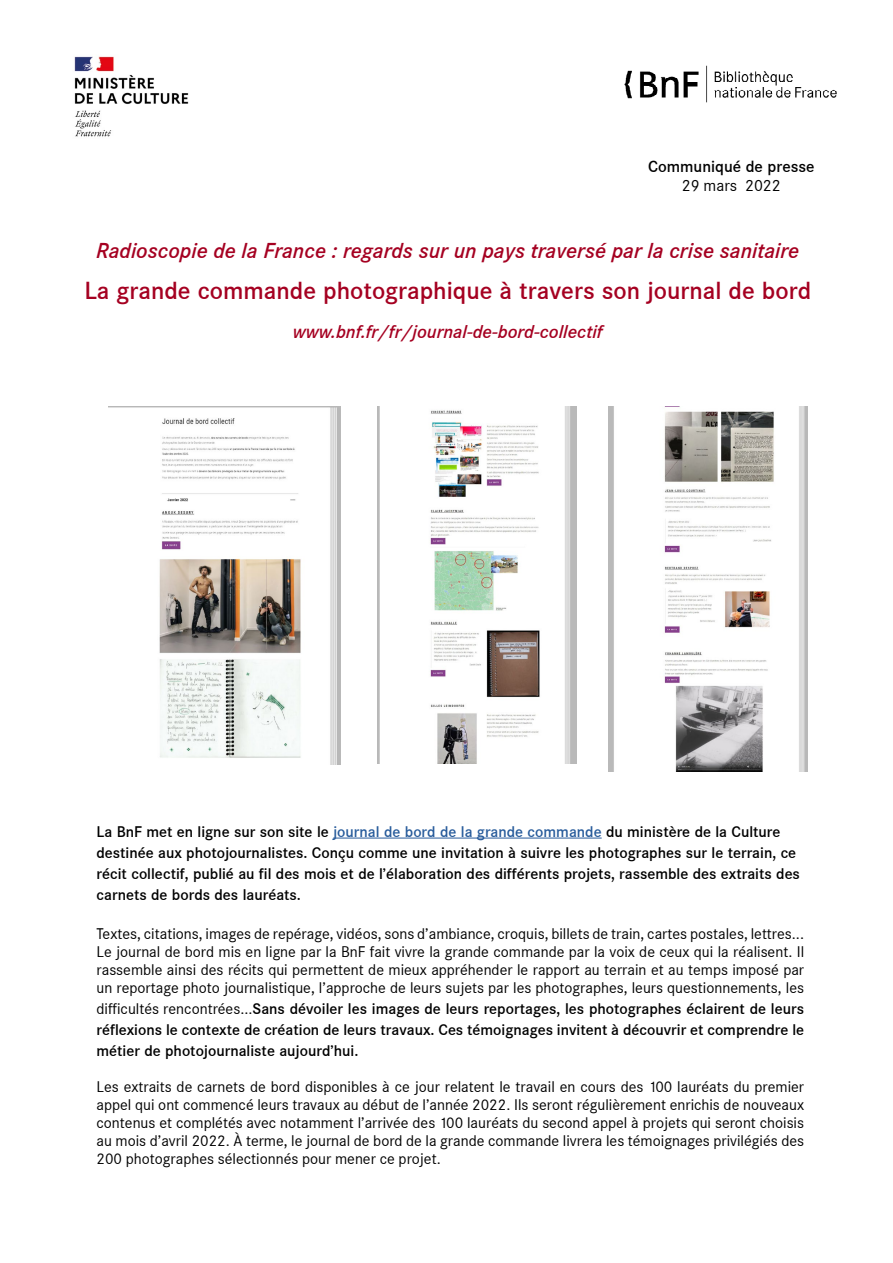
<style>
.page{position:relative;width:893px;height:1263px;background:#fff}
.page>*{position:absolute;margin:0;border:0;box-sizing:border-box;transform-origin:0 0}
.t1{font:500 24px "Corporate SBQ";color:#a50021}
.t2{font:italic 500 21px "Corporate SBQ";color:#a50021}
.t3{font:italic 500 18px "Corporate SBQ";color:#a50021}
.t4{font:500 15.75px "Corporate SBQ";color:#000}
.t5{font:15.75px "Corporate SBQ";color:#000}
.t6{font:15px/18px "Corporate SBQ";color:#000;text-align:justify}
.t7{font:500 15px/21px "Corporate SBQ";color:#000}
.s1{color:#275b9b}
.s2{font-weight:400}
</style>
<div class="page">
<hr style="left:333px;top:838px;width:269px;height:1px;background:#275b9b">
<img style="left:624px;top:65px;width:213px;height:38px">
<img style="left:74px;top:56px;width:115px;height:81px">
<img style="left:108px;top:406px;width:232px;height:358px">
<img style="left:377px;top:406px;width:200px;height:357px">
<img style="left:608px;top:406px;width:200px;height:366px">
<p class="t4" style="left:648px;top:157px;width:168px">Communiqué de presse</p>
<p class="t5" style="left:682px;top:176px;width:100px">29 mars 2022</p>
<p class="t2" style="left:96px;top:238px;width:705px">Radioscopie de la France : regards sur un pays traversé par la crise sanitaire</p>
<p class="t1" style="left:84px;top:276px;width:728px">La grande commande photographique à travers son journal de bord</p>
<p class="t3" style="left:293px;top:321px;width:311px">www.bnf.fr/fr/journal-de-bord-collectif</p>
<p class="t7" style="left:97px;top:821px;width:705px">La BnF met en ligne sur son site le <span class="s1">journal de bord de la grande commande</span> du ministère de la Culture destinée aux photojournalistes. Conçu comme une invitation à suivre les photographes sur le terrain, ce récit collectif, publié au fil des mois et de l’élaboration des différents projets, rassemble des extraits des carnets de bords des lauréats.</p>
<p class="t6" style="left:97px;top:924px;width:709px">Textes, citations, images de repérage, vidéos, sons d’ambiance, croquis, billets de train, cartes postales, lettres...<br>Le journal de bord mis en ligne par la BnF fait vivre la grande commande par la voix de ceux qui la réalisent. Il rassemble ainsi des récits qui permettent de mieux appréhender le rapport au terrain et au temps imposé par un reportage photo journalistique, l’approche de leurs sujets par les photographes, leurs questionnements, les</p>
<p class="t7" style="left:97px;top:998px;width:709px;text-align:justify"><span class="s2">difficultés rencontrées...</span>Sans dévoiler les images de leurs reportages, les photographes éclairent de leurs réflexions le contexte de création de leurs travaux. Ces témoignages invitent à découvrir et comprendre le métier de photojournaliste aujourd’hui.</p>
<p class="t6" style="left:97px;top:1077px;width:709px">Les extraits de carnets de bord disponibles à ce jour relatent le travail en cours des 100 lauréats du premier appel qui ont commencé leurs travaux au début de l’année 2022. Ils seront régulièrement enrichis de nouveaux contenus et complétés avec notamment l’arrivée des 100 lauréats du second appel à projets qui seront choisis au mois d’avril 2022. À terme, le journal de bord de la grande commande livrera les témoignages privilégiés des 200 photographes sélectionnés pour mener ce projet.</p>
</div>
